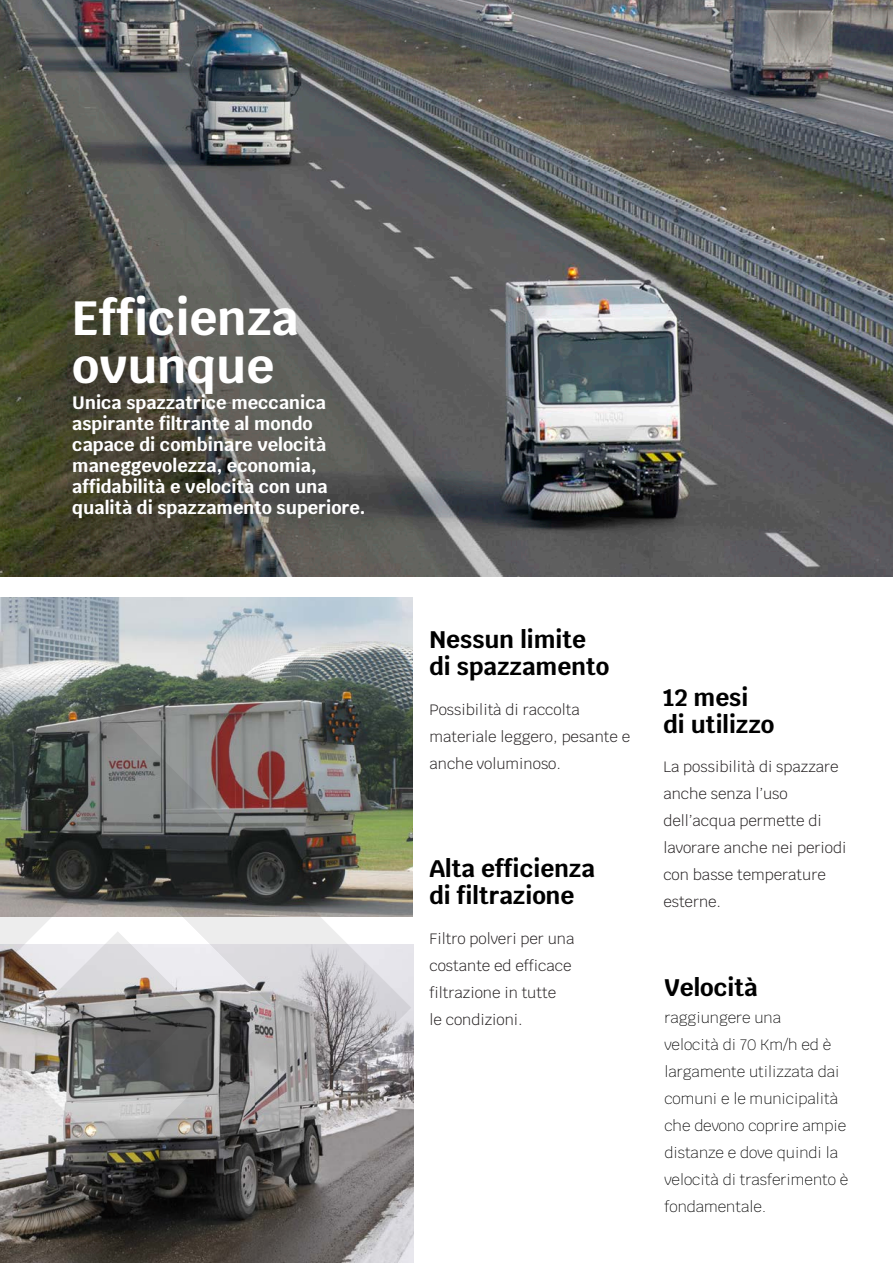
<style>
.page{position:relative;width:893px;height:1263px;background:#fff}
.page>*{position:absolute;margin:0;border:0;box-sizing:border-box;transform-origin:0 0}
.t1{font:700 48px/48px "Krub";color:#fff}
.t2{font:700 24px/27px "Krub";color:#000}
.t3{font:700 18px/21px "Krub";color:#fff}
.Paragrafo{font:300 15px/27px "Krub";color:#231f20}
.t4{font:200 15px/27px "Krub";color:#000}
</style>
<div class="page">
<img style="left:187px;top:944px;width:227px;height:319px">
<img style="left:0;top:597px;width:412px;height:319px">
<img style="left:0;top:0;width:893px;height:577px">
<img style="left:49px;top:714px;width:362px;height:481px">
<svg style="left:187px;top:931px;width:9px;height:157px"></svg>
<svg style="left:0;top:823px;width:187px;height:440px;background:#7c7a78"></svg>
<p class="t1" style="left:72px;top:294px;width:228px">Efficienza ovunque</p>
<p class="t3" style="left:72px;top:393px;width:295px">Unica spazzatrice meccanica aspirante filtrante al mondo capace di combinare velocità maneggevolezza, economia, affidabilità e velocità con una qualità di spazzamento superiore.</p>
<p class="t2" style="left:429px;top:626px;width:158px">Nessun limite</p>
<p class="t2" style="left:429px;top:653px;width:181px">di spazzamento</p>
<p class="Paragrafo" style="left:429px;top:696px;width:202px">Possibilità di raccolta materiale leggero, pesante e anche voluminoso.</p>
<p class="t2" style="left:429px;top:855px;width:167px">Alta efficienza di filtrazione</p>
<p class="Paragrafo" style="left:429px;top:925px;width:147px">Filtro polveri per una costante ed efficace filtrazione in tutte<br>le condizioni.</p>
<p class="t2" style="left:663px;top:684px;width:86px">12 mesi</p>
<p class="t2" style="left:663px;top:711px;width:113px">di utilizzo</p>
<p class="Paragrafo" style="left:663px;top:754px;width:184px">La possibilità di spazzare anche senza l’uso dell’acqua permette di lavorare anche nei periodi con basse temperature esterne.</p>
<p class="t2" style="left:664px;top:974px;width:95px">Velocità</p>
<p class="t4" style="left:664px;top:1004px;width:185px">raggiungere una<br>velocità di 70 Km/h ed è largamente utilizzata dai comuni e le municipalità che devono coprire ampie distanze e dove quindi la velocità di trasferimento è fondamentale.</p>
</div>
